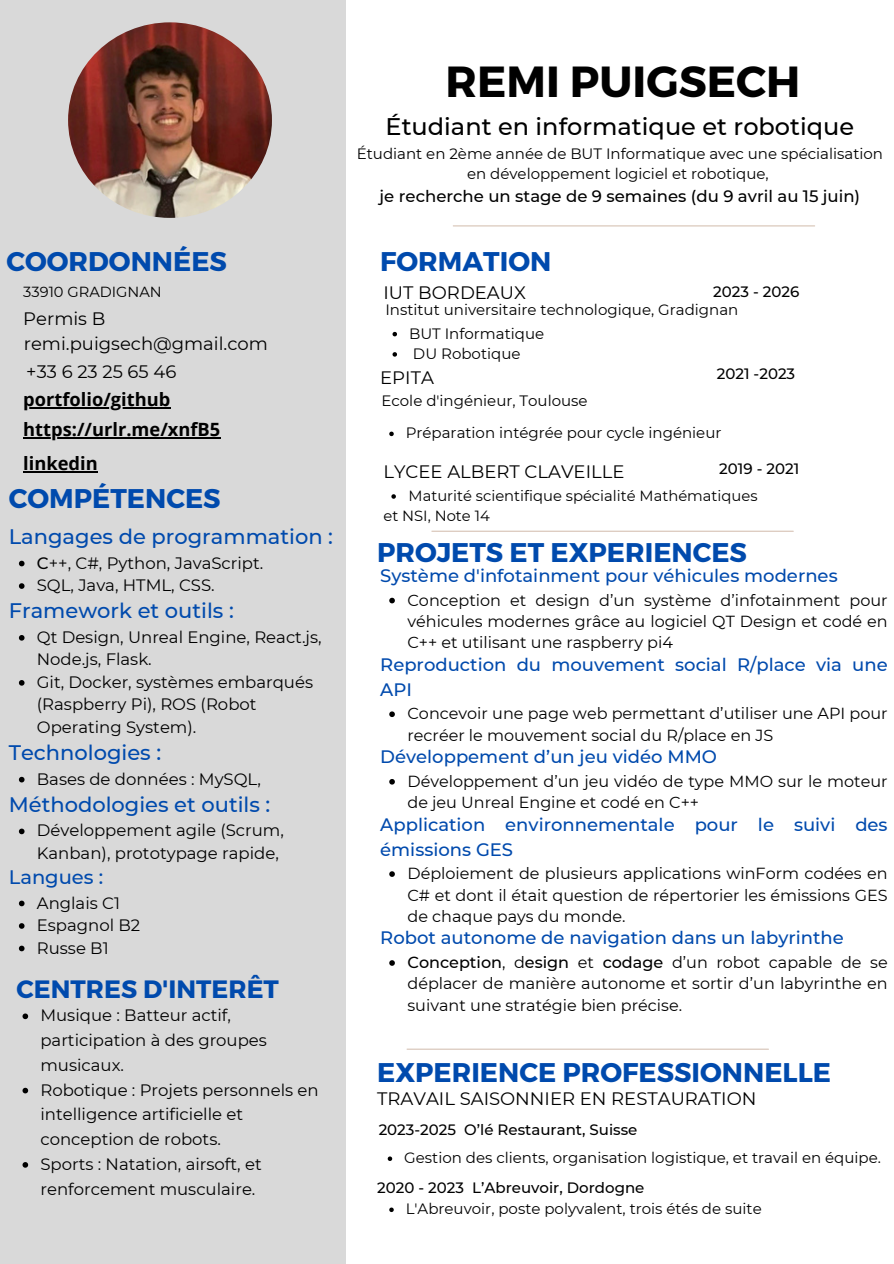
<style>
.page{position:relative;width:894px;height:1264px;background:#fff}
.page>*{position:absolute;margin:0;border:0;box-sizing:border-box;transform-origin:0 0}
.t1{font:700 43.5px "Montserrat";color:#000}
.t2{font:700 27px "Montserrat";color:#004aad}
.t3{font:700 25.05px "Montserrat";color:#004aad}
.t4{font:500 24px "Montserrat";color:#000}
.t5{font:500 21px "Montserrat";color:#004aad}
.t6{font:500 19.5px "Montserrat";color:#004aad}
.t7{font:700 18.3px "Open Sans";color:#000}
.t8{font:500 18px/24.8px "Montserrat";color:#004aad}
.t9{font:18px "Montserrat";color:#000}
.t10{font:16.5px/24.8px "Montserrat";color:#000}
.t11{font:500 16.5px "Montserrat";color:#000}
.t12{font:16.05px/21.3px "Montserrat";color:#000;text-align:justify}
.t13{font:15px/20.2px "Montserrat";color:#000;text-align:center}
.t14{font:500 15px "Montserrat";color:#000}
.t15{font:14.7px "Montserrat";color:#000}
.t16{font:14.55px "Montserrat";color:#000}
.s1{font-weight:500}
</style>
<div class="page">
<div style="left:0;top:0;width:346px;height:1263px;background:#d9d9d9"></div>
<hr style="left:453px;top:225px;width:361px;height:1px;background:#d6c2b4">
<hr style="left:407px;top:1048px;width:361px;height:1px;background:#d6c2b4">
<hr style="left:432px;top:530px;width:361px;height:2px;background:#d6c2b4">
<img style="left:68px;top:22px;width:204px;height:196px;border-radius:50%">
<svg style="left:389px;top:1207px;width:4px;height:4px"></svg>
<svg style="left:389px;top:431px;width:4px;height:5px"></svg>
<svg style="left:23px;top:1013px;width:5px;height:6px"></svg>
<svg style="left:23px;top:1087px;width:5px;height:6px"></svg>
<svg style="left:23px;top:1162px;width:5px;height:5px"></svg>
<svg style="left:391px;top:494px;width:5px;height:5px"></svg>
<svg style="left:389px;top:597px;width:6px;height:6px"></svg>
<svg style="left:389px;top:711px;width:6px;height:6px"></svg>
<svg style="left:389px;top:779px;width:6px;height:5px"></svg>
<svg style="left:389px;top:871px;width:6px;height:5px"></svg>
<svg style="left:389px;top:960px;width:6px;height:5px"></svg>
<svg style="left:392px;top:332px;width:5px;height:4px"></svg>
<svg style="left:392px;top:352px;width:5px;height:4px"></svg>
<hr style="left:23px;top:407px;width:147px;height:1px;background:#000">
<svg style="left:19px;top:560px;width:6px;height:6px"></svg>
<svg style="left:19px;top:583px;width:6px;height:6px"></svg>
<svg style="left:19px;top:635px;width:6px;height:5px"></svg>
<svg style="left:19px;top:680px;width:6px;height:5px"></svg>
<svg style="left:19px;top:776px;width:6px;height:6px"></svg>
<svg style="left:19px;top:828px;width:6px;height:6px"></svg>
<svg style="left:19px;top:900px;width:6px;height:6px"></svg>
<svg style="left:19px;top:923px;width:6px;height:5px"></svg>
<svg style="left:19px;top:945px;width:6px;height:6px"></svg>
<svg style="left:387px;top:1156px;width:5px;height:4px"></svg>
<hr style="left:23px;top:437px;width:197px;height:1px;background:#000">
<hr style="left:23px;top:471px;width:75px;height:1px;background:#000">
<h4 class="t2" style="left:6px;top:244px;width:222px">COORDONNÉES</h4>
<h6 class="t1" style="left:445px;top:53px;width:356px">REMI PUIGSECH</h6>
<h6 class="t4" style="left:385px;top:112px;width:470px">Étudiant en informatique et robotique</h6>
<h6 class="t13" style="left:356px;top:143px;width:527px">Étudiant en 2ème année de BUT Informatique avec une spécialisation en développement logiciel et robotique,</h6>
<h5 class="t11" style="left:379px;top:186px;width:482px">je recherche un stage de 9 semaines (du 9 avril au 15 juin)</h5>
<h5 class="t2" style="left:380px;top:244px;width:172px">FORMATION</h5>
<p class="t16" style="left:23px;top:283px;width:140px">33910 GRADIGNAN</p>
<p class="t9" style="left:383px;top:282px;width:144px">IUT BORDEAUX</p>
<p class="t14" style="left:713px;top:283px;width:88px">2023 - 2026</p>
<h4 class="t13" style="left:409px;top:323px;width:137px">BUT Informatique</h4>
<p class="t13" style="left:413px;top:343px;width:109px">DU Robotique</p>
<p class="t7" style="left:23px;top:386px;width:148px">portfolio/github</p>
<h5 class="t13" style="left:385px;top:300px;width:354px">Institut universitaire technologique, Gradignan</h5>
<p class="t9" style="left:23px;top:307px;width:84px">Permis B</p>
<h3 class="t9" style="left:24px;top:332px;width:246px">remi.puigsech@gmail.com</h3>
<p class="t9" style="left:26px;top:360px;width:151px">+33 6 23 25 65 46</p>
<p class="t9" style="left:380px;top:367px;width:55px">EPITA</p>
<h3 class="t14" style="left:716px;top:364px;width:80px">2021 -2023</h3>
<p class="t13" style="left:381px;top:391px;width:208px">Ecole d'ingénieur, Toulouse</p>
<h2 class="t7" style="left:23px;top:417px;width:198px">https://urlr.me/xnfB5</h2>
<p class="t7" style="left:23px;top:450px;width:76px">linkedin</p>
<p class="t2" style="left:9px;top:481px;width:213px">COMPÉTENCES</p>
<h4 class="t5" style="left:9px;top:523px;width:326px">Langages de programmation :</h4>
<h2 class="t10" style="left:37px;top:550px;width:228px"><span class="s1">C</span>++, C#, Python, JavaScript.</h2>
<p class="t10" style="left:37px;top:573px;width:179px">SQL, Java, HTML, CSS.</p>
<p class="t5" style="left:9px;top:598px;width:226px">Framework et outils :</p>
<p class="t10" style="left:37px;top:625px;width:286px;line-height:22.5px">Qt Design, Unreal Engine, React.js,<br>Node.js, Flask.</p>
<h2 class="t10" style="left:37px;top:670px;width:278px;line-height:22.5px">Git, Docker, systèmes embarqués (Raspberry Pi), ROS (Robot<br>Operating System).</h2>
<h5 class="t5" style="left:9px;top:739px;width:154px">Technologies :</h5>
<p class="t10" style="left:37px;top:766px;width:225px">Bases de données : MySQL,</p>
<h5 class="t5" style="left:9px;top:791px;width:263px">Méthodologies et outils :</h5>
<p class="t10" style="left:37px;top:819px;width:248px;line-height:22.5px">Développement agile (Scrum,<br>Kanban), prototypage rapide,</p>
<h5 class="t6" style="left:9px;top:864px;width:96px">Langues :</h5>
<p class="t10" style="left:37px;top:890px;width:85px">Anglais C1</p>
<h5 class="t10" style="left:37px;top:912px;width:105px">Espagnol B2</h5>
<p class="t10" style="left:37px;top:935px;width:73px">Russe B1</p>
<h5 class="t3" style="left:17px;top:972px;width:264px">CENTRES D'INTERÊT</h5>
<p class="t10" style="left:40px;top:1003px;width:228px">Musique : Batteur actif, participation à des groupes musicaux.</p>
<h3 class="t10" style="left:40px;top:1077px;width:279px">Robotique : Projets personnels en intelligence artificielle et conception de robots.</h3>
<p class="t10" style="left:40px;top:1151px;width:223px">Sports : Natation, airsoft, et renforcement musculaire.</p>
<h3 class="t13" style="left:405px;top:423px;width:317px">Préparation intégrée pour cycle ingénieur</h3>
<p class="t14" style="left:719px;top:459px;width:81px">2019 - 2021</p>
<p class="t9" style="left:383px;top:461px;width:242px">LYCEE ALBERT CLAVEILLE</p>
<p class="t15" style="left:408px;top:487px;width:350px">Maturité scientifique spécialité Mathématiques</p>
<h2 class="t15" style="left:383px;top:507px;width:108px">et NSI, Note 14</h2>
<p class="t2" style="left:377px;top:534px;width:371px">PROJETS ET EXPERIENCES</p>
<p class="t8" style="left:380px;top:563px;width:459px">Système d'infotainment pour véhicules modernes</p>
<h1 class="t12" style="left:407px;top:589px;width:481px">Conception et design d’un système d’infotainment pour véhicules modernes grâce au logiciel QT Design et codé en C++ et utilisant une raspberry pi4</h1>
<p class="t8" style="left:380px;top:652px;width:509px">Reproduction du mouvement social R/place via une<br>API</p>
<p class="t12" style="left:407px;top:703px;width:481px">Concevoir une page web permettant d’utiliser une API pour recréer le mouvement social du R/place en JS</p>
<p class="t8" style="left:380px;top:744px;width:338px">Développement d’un jeu vidéo MMO</p>
<p class="t12" style="left:407px;top:770px;width:481px">Développement d’un jeu vidéo de type MMO sur le moteur de jeu Unreal Engine et codé en C++</p>
<h2 class="t8" style="left:380px;top:812px;width:509px">Application environnementale pour le suivi des émissions GES</h2>
<h2 class="t12" style="left:407px;top:862px;width:481px">Déploiement de plusieurs applications winForm codées en C# et dont il était question de répertorier les émissions GES de chaque pays du monde.</h2>
<h4 class="t8" style="left:380px;top:925px;width:465px">Robot autonome de navigation dans un labyrinthe</h4>
<p class="t12" style="left:407px;top:951px;width:481px"><span class="s1">Conception</span>, d<span class="s1">esign</span> et <span class="s1">codage</span> d’un robot capable de se déplacer de manière autonome et sortir d’un labyrinthe en suivant une stratégie bien précise.</p>
<p class="t2" style="left:377px;top:1054px;width:455px">EXPERIENCE PROFESSIONNELLE</p>
<p class="t9" style="left:377px;top:1087px;width:380px">TRAVAIL SAISONNIER EN RESTAURATION</p>
<p class="t14" style="left:378px;top:1120px;width:260px">2023-2025 O’lé Restaurant, Suisse</p>
<p class="t13" style="left:404px;top:1147px;width:478px">Gestion des clients, organisation logistique, et travail en équipe.</p>
<p class="t14" style="left:377px;top:1178px;width:269px">2020 - 2023 L’Abreuvoir, Dordogne</p>
<h3 class="t13" style="left:405px;top:1198px;width:357px">L'Abreuvoir, poste polyvalent, trois étés de suite</h3>
</div>
